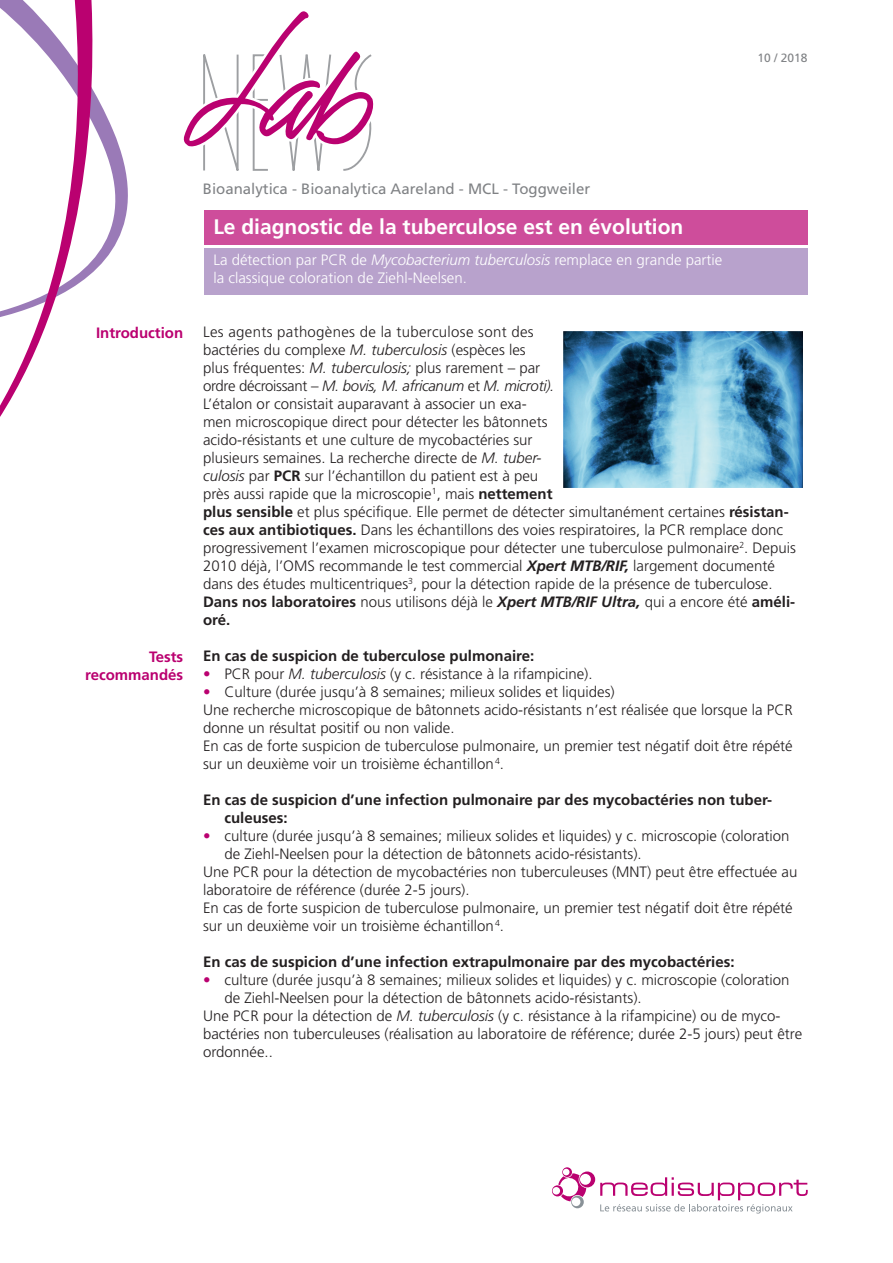
<style>
.page{position:relative;width:893px;height:1263px;background:#fff}
.page>*{position:absolute;margin:0;border:0;box-sizing:border-box;transform-origin:0 0}
.t1{font:700 21px "Frutiger LT Std";color:#fff}
.t2{font:300 15px/18px "Frutiger LT Std";color:#231f20}
.t3{font:700 15px/18px "Frutiger LT Std";color:#231f20}
.t4{font:300 15px/18px "Frutiger LT Std";color:#fff}
.t5{font:15px "Frutiger LT Std";color:#808285}
.t6{font:700 15px/18px "Frutiger LT Std";color:#ba0170;text-align:right}
.t7{font:12px "Frutiger LT Std";color:#808285}
.s1{font-style:italic}
.s2{font-weight:700}
.s3{font-weight:700;font-style:italic}
.s4{color:#ba0170}
</style>
<div class="page">
<div style="left:204px;top:210px;width:603px;height:34px;background:#ce4d9b"></div>
<svg style="left:552px;top:1167px;width:256px;height:46px"></svg>
<svg style="left:193px;top:11px;width:181px;height:160px"></svg>
<div style="left:204px;top:248px;width:603px;height:46px;background:#b8a2cc"></div>
<img style="left:564px;top:332px;width:238px;height:155px">
<svg style="left:0;top:0;width:191px;height:417px"></svg>
<p class="t7" style="left:757px;top:51px;width:52px">10 / 2018</p>
<p class="t6" style="left:96px;top:323px;width:89px">Introduction</p>
<p class="t6" style="left:85px;top:647px;width:100px">Tests recommandés</p>
<p class="t5" style="left:203px;top:180px;width:389px">Bioanalytica - Bioanalytica Aareland - MCL - Toggweiler</p>
<h1 class="t1" style="left:213px;top:214px;width:471px">Le diagnostic de la tuberculose est en évolution</h1>
<p class="t4" style="left:213px;top:251px;width:510px">La détection par PCR de <span class="s1">Mycobacterium tuberculosis</span> remplace en grande partie la classique coloration de Ziehl-Neelsen.</p>
<p class="t2" style="left:203px;top:323px;width:594px">Les agents pathogènes de la tuberculose sont des<br>bactéries du complexe <span class="s1">M. tuberculosis</span> (espèces les<br>plus fréquentes: <span class="s1">M. tuberculosis;</span> plus rarement – par<br>ordre décroissant – <span class="s1">M. bovis, M. africanum</span> et <span class="s1">M. microti).<br></span>L’étalon or consistait auparavant à associer un exa-<br>men microscopique direct pour détecter les bâtonnets<br>acido-résistants et une culture de mycobactéries sur<br>plusieurs semaines. La recherche directe de <span class="s1">M. tuber-<br>culosis</span> par <span class="s2">PCR</span> sur l’échantillon du patient est à peu<br>près aussi rapide que la microscopie<sup>1</sup>, mais <span class="s2">nettement<br>plus sensible</span> et plus spécifique. Elle permet de détecter simultanément certaines <span class="s2">résistan&shy;ces aux antibiotiques.</span> Dans les échantillons des voies respiratoires, la PCR remplace donc progressivement l’examen microscopique pour détecter une tuberculose pulmonaire<sup>2</sup>. Depuis 2010 déjà, l’OMS recommande le test commercial <span class="s3">Xpert MTB/RIF,</span> largement documenté dans des études multicentriques<sup>3</sup>, pour la détection rapide de la présence de tuberculose.<br><span class="s2">Dans nos laboratoires</span> nous utilisons déjà le <span class="s3">Xpert MTB/RIF Ultra,</span> qui a encore été <span class="s2">améli&shy;oré.</span></p>
<p class="t3" style="left:203px;top:647px;width:333px">En cas de suspicion de tuberculose pulmonaire:</p>
<p class="t2" style="left:203px;top:665px;width:391px"><span class="s4">•</span> PCR pour <span class="s1">M. tuberculosis</span> (y c. résistance à la rifampicine).</p>
<p class="t2" style="left:203px;top:683px;width:591px"><span class="s4">•</span> Culture (durée jusqu’à 8 semaines; milieux solides et liquides)<br>Une recherche microscopique de bâtonnets acido-résistants n’est réalisée que lorsque la PCR donne un résultat positif ou non valide.<br>En cas de forte suspicion de tuberculose pulmonaire, un premier test négatif doit être répété sur un deuxième voir un troisième échantillon<sup>4</sup>.</p>
<p class="t3" style="left:224px;top:791px;width:549px;text-indent:-21px">En cas de suspicion d’une infection pulmonaire par des mycobactéries non tuber&shy;culeuses:</p>
<p class="t2" style="left:203px;top:827px;width:588px"><span class="s4">•</span> culture (durée jusqu’à 8 semaines; milieux solides et liquides) y c. microscopie (coloration</p>
<p class="t2" style="left:224px;top:845px;width:419px">de Ziehl-Neelsen pour la détection de bâtonnets acido-résistants).</p>
<p class="t2" style="left:203px;top:863px;width:596px">Une PCR pour la détection de mycobactéries non tuberculeuses (MNT) peut être effectuée au</p>
<p class="t2" style="left:203px;top:881px;width:268px">laboratoire de référence (durée 2-5 jours).</p>
<p class="t2" style="left:203px;top:899px;width:591px">En cas de forte suspicion de tuberculose pulmonaire, un premier test négatif doit être répété</p>
<p class="t2" style="left:203px;top:917px;width:302px">sur un deuxième voir un troisième échantillon<sup>4</sup>.</p>
<p class="t3" style="left:203px;top:953px;width:533px">En cas de suspicion d’une infection extrapulmonaire par des mycobactéries:</p>
<p class="t2" style="left:203px;top:971px;width:588px"><span class="s4">•</span> culture (durée jusqu’à 8 semaines; milieux solides et liquides) y c. microscopie (coloration</p>
<p class="t2" style="left:224px;top:989px;width:419px">de Ziehl-Neelsen pour la détection de bâtonnets acido-résistants).</p>
<p class="t2" style="left:203px;top:1007px;width:579px">Une PCR pour la détection de <span class="s1">M. tuberculosis</span> (y c. résistance à la rifampicine) ou de myco-</p>
<p class="t2" style="left:203px;top:1025px;width:601px">bactéries non tuberculeuses (réalisation au laboratoire de référence; durée 2-5 jours) peut être</p>
<p class="t2" style="left:203px;top:1043px;width:71px">ordonnée..</p>
</div>
